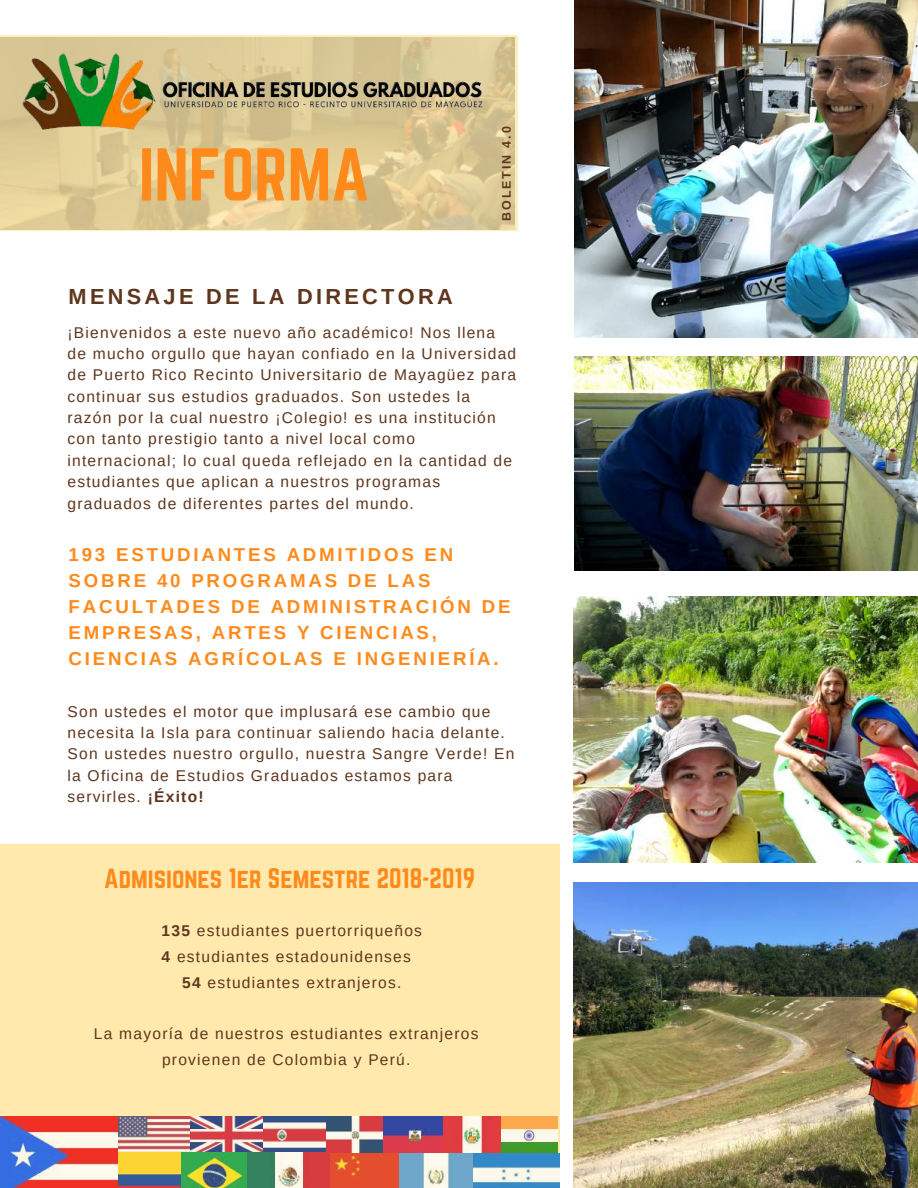
<style>
.page{position:relative;width:918px;height:1188px;background:#fff}
.page>*{position:absolute;margin:0;border:0;box-sizing:border-box;transform-origin:0 0}
.t1{font:65.4px "Norwester";color:#ff8a1c}
.t2{font:24.9px "Norwester";color:#ff8a1c}
.t3{font:700 21.75px "Arimo";letter-spacing:.15em;color:#5e361d}
.t4{font:700 18.75px/25.8px "Arimo";letter-spacing:.15em;color:#ff8a1c}
.t5{font:15.6px/21.3px "Arimo";letter-spacing:.08em;color:#5e361d}
.t6{font:700 12.45px "Arimo";letter-spacing:.15em;color:#5e361d}
.s1{font-weight:700}
</style>
<div class="page">
<svg style="left:0;top:35px;width:517px;height:196px;background:#e0cc97"></svg>
<img style="left:21px;top:47px;width:465px;height:97px">
<div style="left:0;top:844px;width:559px;height:344px;background:#ffe9ad"></div>
<img style="left:0;top:1116px;width:118px;height:72px">
<img style="left:118px;top:1116px;width:145px;height:36px">
<img style="left:118px;top:1152px;width:63px;height:36px">
<img style="left:263px;top:1116px;width:180px;height:36px">
<img style="left:181px;top:1152px;width:378px;height:36px">
<img style="left:443px;top:1116px;width:115px;height:38px">
<img style="left:574px;top:596px;width:344px;height:267px">
<img style="left:575px;top:357px;width:343px;height:213px">
<img style="left:574px;top:882px;width:344px;height:306px">
<img style="left:575px;top:0;width:343px;height:338px">
<h1 class="t1" style="left:139px;top:143px;width:232px">INFORMA</h1>
<h3 class="t3" style="left:69px;top:284px;width:386px">MENSAJE DE LA DIRECTORA</h3>
<p class="t6" style="left:499px;top:220px;width:95px;rotate:-90deg">BOLETIN 4.0</p>
<p class="t5" style="left:68px;top:321px;width:450px">¡Bienvenidos a este nuevo año académico! Nos llena de mucho orgullo que hayan confiado en la Universidad de Puerto Rico Recinto Universitario de Mayagüez para continuar sus estudios graduados. Son ustedes la razón por la cual nuestro ¡Colegio! es una institución con tanto prestigio tanto a nivel local como internacional; lo cual queda reflejado en la cantidad de estudiantes que aplican a nuestros programas graduados de diferentes partes del mundo.</p>
<p class="t4" style="left:69px;top:542px;width:443px">193 ESTUDIANTES ADMITIDOS EN<br>SOBRE 40 PROGRAMAS DE LAS<br>FACULTADES DE ADMINISTRACIÓN DE<br>EMPRESAS, ARTES Y CIENCIAS,<br>CIENCIAS AGRÍCOLAS E INGENIERÍA.</p>
<p class="t5" style="left:68px;top:701px;width:448px">Son ustedes el motor que implusará ese cambio que necesita la Isla para continuar saliendo hacia delante.<br>Son ustedes nuestro orgullo, nuestra Sangre Verde! En la Oficina de Estudios Graduados estamos para servirles. <span class="s1">¡Éxito!</span></p>
<h2 class="t2" style="left:104px;top:866px;width:372px">Admisiones 1er Semestre 2018-2019</h2>
<p class="t5" style="left:162px;top:920px;width:262px"><span class="s1">135</span> estudiantes puertorriqueños</p>
<p class="t5" style="left:162px;top:946px;width:251px"><span class="s1">4</span> estudiantes estadounidenses</p>
<p class="t5" style="left:182px;top:972px;width:221px"><span class="s1">54</span> estudiantes extranjeros.</p>
<p class="t5" style="left:94px;top:1021px;width:386px;line-height:25.8px;text-align:center">La mayoría de nuestros estudiantes extranjeros provienen de Colombia y Perú.</p>
</div>
